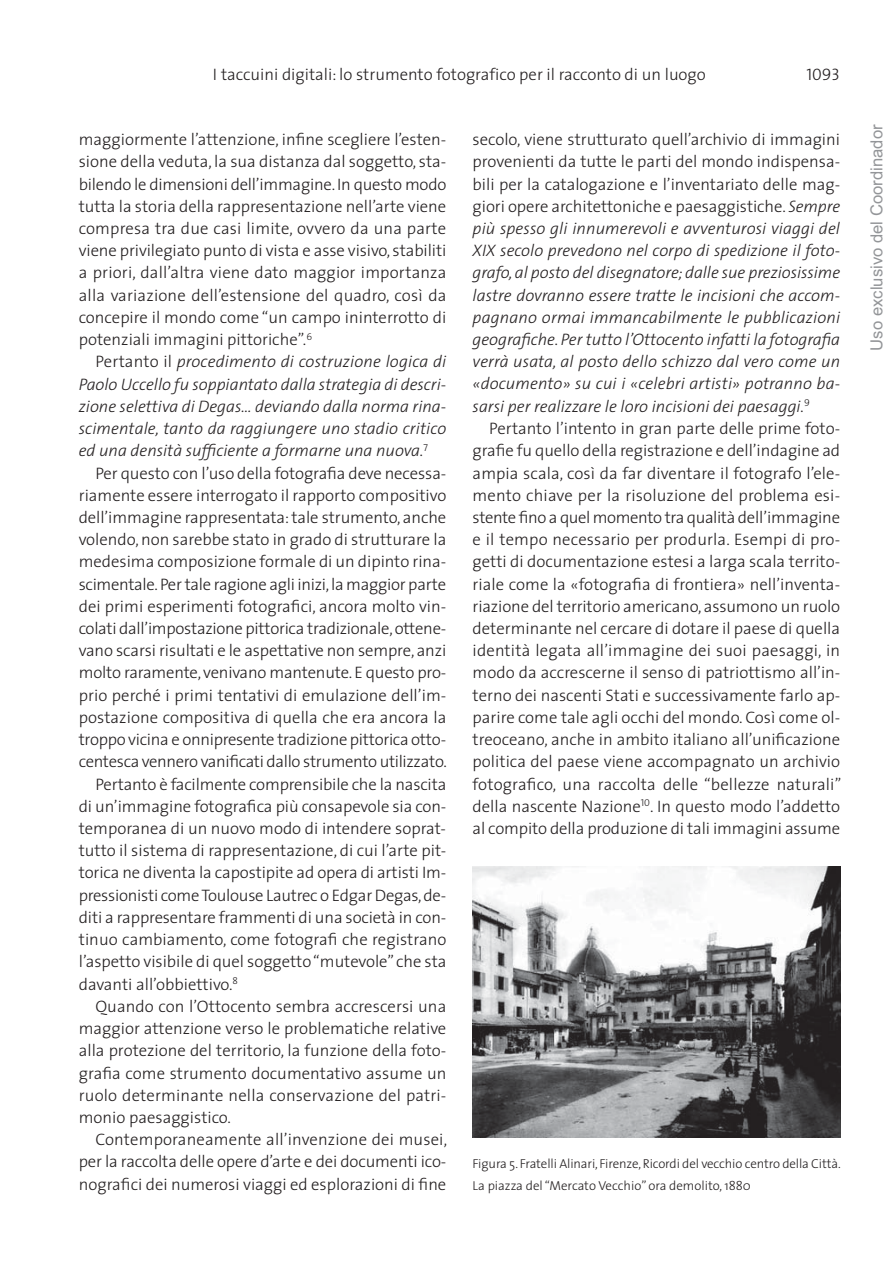
<style>
.page{position:relative;width:893px;height:1263px;background:#fff}
.page>*{position:absolute;margin:0;border:0;box-sizing:border-box;transform-origin:0 0}
.t1{font:300 16.65px/22.2px "The Sans";letter-spacing:-.005em;color:#231f20;text-align:justify}
.t2{font:italic 300 16.65px/22.2px "The Sans";color:#231f20;text-align:justify}
.t3{font:16.65px "Arial";color:#939598}
.t4{font:16.65px "The Sans Light Caps";color:#231f20}
.t5{font:300 12.9px/22.2px "The Sans";letter-spacing:-.01em;color:#231f20}
.s1{font-style:normal}
</style>
<div class="page">
<img style="left:473px;top:866px;width:367px;height:271px">
<p class="t1" style="left:213px;top:65px;width:494px">I taccuini digitali: lo strumento fotografico per il racconto di un luogo</p>
<p class="t4" style="left:806px;top:61px;width:35px">1093</p>
<p class="t1" style="left:79px;top:130px;width:369px">maggiormente l’attenzione, infine scegliere l’esten&shy;sione della veduta, la sua distanza dal soggetto, sta&shy;bilendo le dimensioni dell’immagine. In questo modo tutta la storia della rappresentazione nell’arte viene compresa tra due casi limite, ovvero da una parte viene privilegiato punto di vista e asse visivo, stabiliti a priori, dall’altra viene dato maggior importanza alla variazione dell’estensione del quadro, così da concepire il mondo come “un campo ininterrotto di potenziali immagini pittoriche”.<sup>6</sup></p>
<p class="t2" style="left:79px;top:352px;width:369px;text-indent:17px"><span class="s1">Pertanto il</span> procedimento di costruzione logica di Paolo Uccello fu soppiantato dalla strategia di descri&shy;zione selettiva di Degas… deviando dalla norma rina&shy;scimentale, tanto da raggiungere uno stadio critico ed una densità sufficiente a formarne una nuova.<sup>7</sup></p>
<p class="t1" style="left:95px;top:464px;width:352px">Per questo con l’uso della fotografia deve necessa-</p>
<p class="t1" style="left:79px;top:486px;width:369px">riamente essere interrogato il rapporto compositivo</p>
<p class="t1" style="left:79px;top:508px;width:369px">dell’immagine rappresentata: tale strumento, anche</p>
<p class="t1" style="left:79px;top:530px;width:369px">volendo, non sarebbe stato in grado di strutturare la</p>
<p class="t1" style="left:79px;top:552px;width:369px">medesima composizione formale di un dipinto rina-</p>
<p class="t1" style="left:79px;top:575px;width:369px">scimentale. Per tale ragione agli inizi, la maggior parte</p>
<p class="t1" style="left:79px;top:597px;width:369px">dei primi esperimenti fotografici, ancora molto vin-</p>
<p class="t1" style="left:79px;top:619px;width:369px">colati dall’impostazione pittorica tradizionale, ottene-</p>
<p class="t1" style="left:79px;top:641px;width:369px">vano scarsi risultati e le aspettative non sempre, anzi</p>
<p class="t1" style="left:79px;top:664px;width:369px">molto raramente, venivano mantenute. E questo pro-</p>
<p class="t1" style="left:79px;top:686px;width:369px">prio perché i primi tentativi di emulazione dell’im-</p>
<p class="t1" style="left:79px;top:708px;width:369px">postazione compositiva di quella che era ancora la</p>
<p class="t1" style="left:79px;top:730px;width:369px">troppo vicina e onnipresente tradizione pittorica otto-</p>
<p class="t1" style="left:79px;top:752px;width:370px">centesca vennero vanificati dallo strumento utilizzato.</p>
<p class="t1" style="left:95px;top:775px;width:352px">Pertanto è facilmente comprensibile che la nascita</p>
<p class="t1" style="left:79px;top:797px;width:369px">di un’immagine fotografica più consapevole sia con-</p>
<p class="t1" style="left:79px;top:819px;width:369px">temporanea di un nuovo modo di intendere soprat-</p>
<p class="t1" style="left:79px;top:841px;width:369px">tutto il sistema di rappresentazione, di cui l’arte pit-</p>
<p class="t1" style="left:79px;top:863px;width:369px">torica ne diventa la capostipite ad opera di artisti Im-</p>
<p class="t1" style="left:79px;top:886px;width:369px">pressionisti come Toulouse Lautrec o Edgar Degas, de-</p>
<p class="t1" style="left:79px;top:908px;width:369px">diti a rappresentare frammenti di una società in con-</p>
<p class="t1" style="left:79px;top:930px;width:369px">tinuo cambiamento, come fotografi che registrano</p>
<p class="t1" style="left:79px;top:952px;width:369px">l’aspetto visibile di quel soggetto “mutevole” che sta</p>
<p class="t1" style="left:79px;top:975px;width:160px">davanti all’obbiettivo.<sup>8</sup></p>
<p class="t1" style="left:95px;top:997px;width:352px">Quando con l’Ottocento sembra accrescersi una</p>
<p class="t1" style="left:79px;top:1019px;width:369px">maggior attenzione verso le problematiche relative</p>
<p class="t1" style="left:79px;top:1041px;width:369px">alla protezione del territorio, la funzione della foto-</p>
<p class="t1" style="left:79px;top:1064px;width:369px">grafia come strumento documentativo assume un</p>
<p class="t1" style="left:79px;top:1086px;width:369px">ruolo determinante nella conservazione del patri-</p>
<p class="t1" style="left:79px;top:1108px;width:154px">monio paesaggistico.</p>
<p class="t1" style="left:95px;top:1130px;width:353px">Contemporaneamente all’invenzione dei musei,</p>
<p class="t1" style="left:79px;top:1152px;width:369px">per la raccolta delle opere d’arte e dei documenti ico-</p>
<p class="t1" style="left:79px;top:1175px;width:369px">nografici dei numerosi viaggi ed esplorazioni di fine</p>
<p class="t2" style="left:473px;top:130px;width:369px"><span class="s1">secolo, viene strutturato quell’archivio di immagini provenienti da tutte le parti del mondo indispensa&shy;bili per la catalogazione e l’inventariato delle mag&shy;giori opere architettoniche e paesaggistiche.</span> Sempre più spesso gli innumerevoli e avventurosi viaggi del XIX secolo prevedono nel corpo di spedizione il foto&shy;grafo, al posto del disegnatore; dalle sue preziosissime lastre dovranno essere tratte le incisioni che accom&shy;pagnano ormai immancabilmente le pubblicazioni geografiche. Per tutto l’Ottocento infatti la fotografia verrà usata, al posto dello schizzo dal vero come un «documento» su cui i «celebri artisti» potranno ba&shy;sarsi per realizzare le loro incisioni dei paesaggi.<sup>9</sup></p>
<p class="t1" style="left:473px;top:419px;width:370px;text-indent:17px">Pertanto l’intento in gran parte delle prime foto&shy;grafie fu quello della registrazione e dell’indagine ad ampia scala, così da far diventare il fotografo l’ele&shy;mento chiave per la risoluzione del problema esi&shy;stente fino a quel momento tra qualità dell’immagine e il tempo necessario per produrla. Esempi di pro&shy;getti di documentazione estesi a larga scala territo&shy;riale come la «fotografia di frontiera» nell’inventa&shy;riazione del territorio americano, assumono un ruolo determinante nel cercare di dotare il paese di quella identità legata all’immagine dei suoi paesaggi, in modo da accrescerne il senso di patriottismo all’in&shy;terno dei nascenti Stati e successivamente farlo ap&shy;parire come tale agli occhi del mondo. Così come ol&shy;treoceano, anche in ambito italiano all’unificazione politica del paese viene accompagnato un archivio fotografico, una raccolta delle “bellezze naturali” della nascente Nazione<sup>10</sup>. In questo modo l’addetto al compito della produzione di tali immagini assume</p>
<p class="t5" style="left:473px;top:1153px;width:370px">Figura 5. Fratelli Alinari, Firenze, Ricordi del vecchio centro della Città.<br>La piazza del “Mercato Vecchio” ora demolito, 1880</p>
<p class="t3" style="left:867px;top:351px;width:228px;rotate:-90deg">Uso exclusivo del Coordinador</p>
</div>
